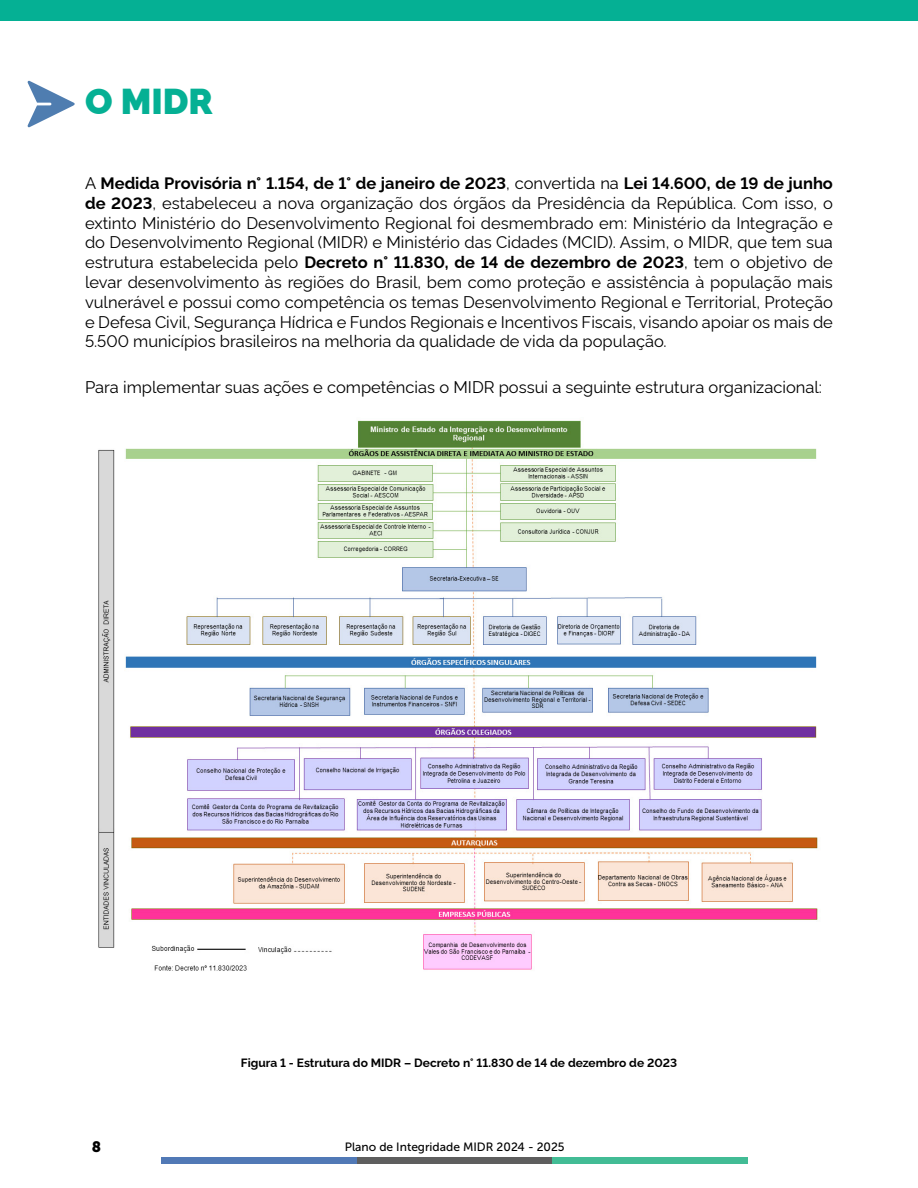
<style>
.page{position:relative;width:918px;height:1188px;background:#fff}
.page>*{position:absolute;margin:0;border:0;box-sizing:border-box;transform-origin:0 0}
.t1{font:900 36px "Rawline";color:#05b094}
.t2{font:16.5px/19.8px "Rawline";color:#000;text-align:justify}
.t3{font:15px "Museo Sans 900";color:#000}
.t4{font:700 12px "Rawline";color:#000}
.t5{font:12px "Museo Sans 500";color:#000}
.s1{font-weight:700}
</style>
<div class="page">
<div style="left:161px;top:1158px;width:196px;height:6px;background:#5179b6"></div>
<div style="left:357px;top:1158px;width:195px;height:6px;background:#5e5e5e"></div>
<div style="left:552px;top:1158px;width:196px;height:6px;background:#42bc95"></div>
<div style="left:0;top:0;width:918px;height:21px;background:#05b094"></div>
<img style="left:98px;top:420px;width:720px;height:551px">
<svg style="left:28px;top:81px;width:47px;height:46px"></svg>
<h1 class="t1" style="left:85px;top:73px;width:129px">O MIDR</h1>
<p class="t2" style="left:85px;top:171px;width:749px">A <span class="s1">Medida Provisória n° 1.154, de 1° de janeiro de 2023</span>, convertida na <span class="s1">Lei 14.600, de 19 de junho de 2023</span>, estabeleceu a nova organização dos órgãos da Presidência da República. Com isso, o extinto Ministério do Desenvolvimento Regional foi desmembrado em: Ministério da Integração e do Desenvolvimento Regional (MIDR) e Ministério das Cidades (MCID). Assim, o MIDR, que tem sua estrutura estabelecida pelo <span class="s1">Decreto n° 11.830, de 14 de dezembro de 2023</span>, tem o objetivo de levar desenvolvimento às regiões do Brasil, bem como proteção e assistência à população mais vulnerável e possui como competência os temas Desenvolvimento Regional e Territorial, Proteção e Defesa Civil, Segurança Hídrica e Fundos Regionais e Incentivos Fiscais, visando apoiar os mais de 5.500 municípios brasileiros na melhoria da qualidade de vida da população.</p>
<p class="t2" style="left:85px;top:375px;width:739px">Para implementar suas ações e competências o MIDR possui a seguinte estrutura organizacional:</p>
<p class="t4" style="left:241px;top:1053px;width:438px">Figura 1 - Estrutura do MIDR – Decreto n° 11.830 de 14 de dezembro de 2023</p>
<p class="t3" style="left:92px;top:1138px;width:11px">8</p>
<p class="t5" style="left:345px;top:1140px;width:222px">Plano de Integridade MIDR 2024 - 2025</p>
</div>
